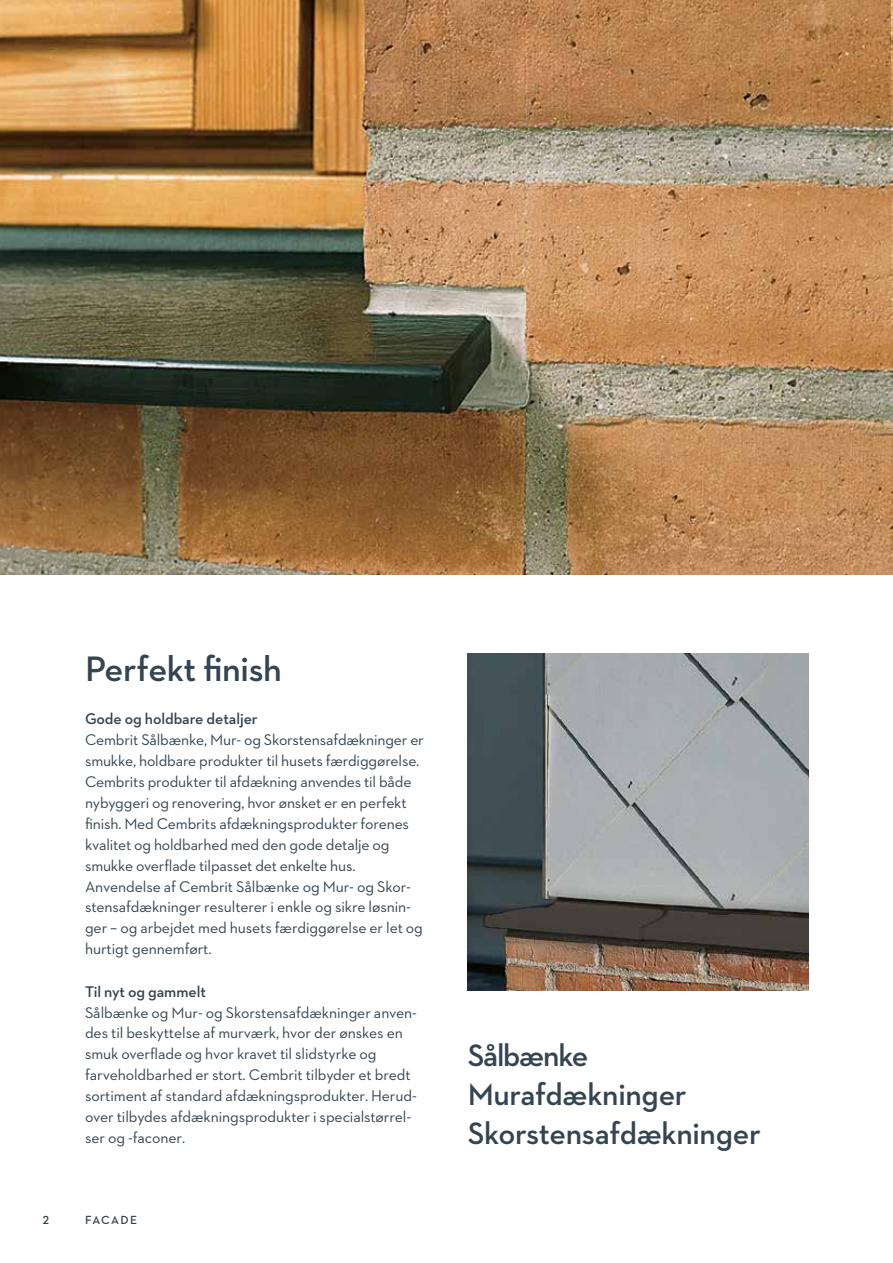
<style>
.page{position:relative;width:893px;height:1263px;background:#fff}
.page>*{position:absolute;margin:0;border:0;box-sizing:border-box;transform-origin:0 0}
.t1{font:600 36px "Neutraface 2 Text";letter-spacing:-.01em;color:#344552}
.t2{font:600 31.5px/39px "Neutraface 2 Text";letter-spacing:-.01em;color:#344552}
.t3{font:15.75px/21px "Neutraface 2 Text";letter-spacing:-.01em;color:#344552}
.t4{font:600 15.75px "Neutraface 2 Text";letter-spacing:-.005em;color:#344552}
.t5{font:600 12px "Neutraface 2 Text";letter-spacing:.1em;color:#344451}
.t6{font:600 12px "Neutraface 2 Text";color:#344552}
</style>
<div class="page">
<img style="left:0;top:0;width:893px;height:574px">
<img style="left:468px;top:653px;width:340px;height:338px">
<h1 class="t1" style="left:85px;top:646px;width:199px">Perfekt finish</h1>
<p class="t4" style="left:85px;top:708px;width:174px">Gode og holdbare detaljer</p>
<p class="t3" style="left:85px;top:728px;width:340px">Cembrit Sålbænke, Mur- og Skorstensafdækninger er smukke, holdbare produkter til husets færdiggørelse.<br>Cembrits produkter til afdækning anvendes til både nybyggeri og renovering, hvor ønsket er en perfekt finish. Med Cembrits afdækningsprodukter forenes kvalitet og holdbarhed med den gode detalje og smukke overflade tilpasset det enkelte hus.<br>Anvendelse af Cembrit Sålbænke og Mur- og Skor&shy;stensafdækninger resulterer i enkle og sikre løsnin&shy;ger – og arbejdet med husets færdiggørelse er let og hurtigt gennemført.</p>
<p class="t4" style="left:85px;top:981px;width:122px">Til nyt og gammelt</p>
<p class="t3" style="left:85px;top:1001px;width:334px">Sålbænke og Mur- og Skorstensafdækninger anven&shy;des til beskyttelse af murværk, hvor der ønskes en smuk overflade og hvor kravet til slidstyrke og farveholdbarhed er stort. Cembrit tilbyder et bredt sortiment af standard afdækningsprodukter. Herud&shy;over tilbydes afdækningsprodukter i specialstørrel&shy;ser og -faconer.</p>
<p class="t6" style="left:43px;top:1213px;width:8px">2</p>
<p class="t5" style="left:85px;top:1213px;width:54px">FACADE</p>
<h2 class="t2" style="left:468px;top:1035px;width:295px">Sålbænke<br>Murafdækninger<br>Skorstensafdækninger</h2>
</div>
